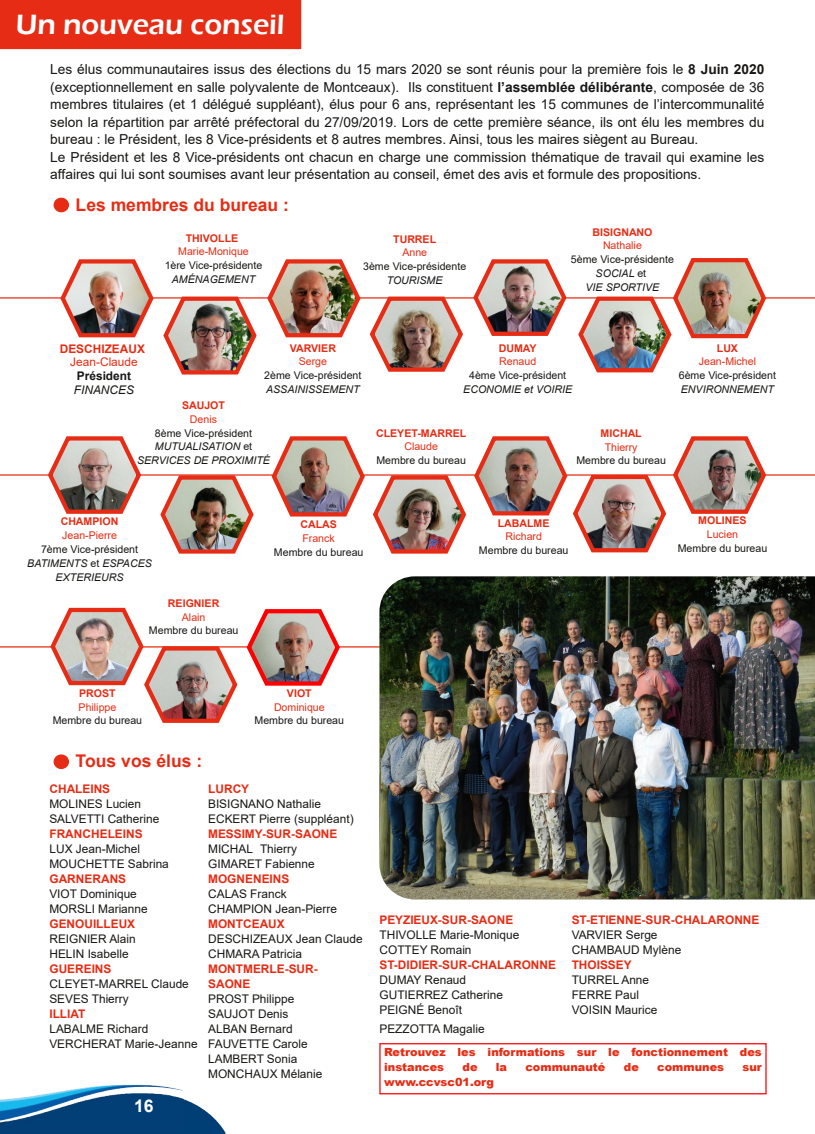
<style>
.page{position:relative;width:815px;height:1134px;background:#fff}
.page>*{position:absolute;margin:0;border:0;box-sizing:border-box;transform-origin:0 0}
.t1{font:600 28.75px "Eras ITC";color:#fff}
.t2{font:700 17.5px "Arial";color:#e62c14}
.t3{font:700 17.5px "Arial";color:#fff}
.t4{font:13.75px/17.5px "Arial";color:#181715}
.t5{font:11.88px/15px "Arial";color:#181715}
.t6{font:700 11.88px/15px "Arial";color:#e62c14}
.t7{font:11.88px "Arial";color:#e62c14}
.t8{font:700 11.88px "Arial";color:#181715}
.t9{font:italic 11.88px "Arial";color:#181715}
.t10{font:900 11.25px/15px "Arial";color:#e62c14}
.t11{font:10.62px/13.8px "Arial";letter-spacing:-.005em;color:#181715;text-align:center}
.t12{font:italic 10.62px/13.8px "Arial";color:#181715;text-align:center}
.t13{font:10.62px "Arial";letter-spacing:-.005em;color:#e62c14}
.t14{font:700 10.62px "Arial";color:#e62c14}
.s1{font-weight:700}
.s2{font-style:italic}
.s3{font-style:normal}
</style>
<div class="page">
<hr style="left:0;top:646px;width:815px;height:1px;background:#e62c14">
<hr style="left:0;top:474px;width:815px;height:2px;background:#e62c14">
<hr style="left:0;top:297px;width:815px;height:2px;background:#e62c14">
<img style="left:0;top:1084px;width:222px;height:48px">
<hr style="left:0;top:1132px;width:212px;height:2px;background:#003e76">
<svg style="left:197px;top:1127px;width:29px;height:7px"></svg>
<div style="left:0;top:0;width:301px;height:49px;background:#e62c14"></div>
<img style="left:57px;top:259px;width:512px;height:116px">
<img style="left:575px;top:258px;width:193px;height:115px">
<img style="left:157px;top:474px;width:99px;height:80px">
<img style="left:45px;top:436px;width:99px;height:78px">
<img style="left:268px;top:436px;width:501px;height:118px">
<img style="left:379px;top:576px;width:436px;height:323px">
<img style="left:47px;top:607px;width:295px;height:116px">
<div style="left:54px;top:755px;width:14px;height:13px;background:#e62c14;border-radius:50%"></div>
<div style="left:54px;top:754px;width:15px;height:15px;border:1px solid #e62c14;border-radius:50%"></div>
<div style="left:54px;top:198px;width:14px;height:14px;background:#e62c14;border-radius:50%"></div>
<div style="left:54px;top:198px;width:15px;height:14px;border:1px solid #e62c14;border-radius:50%"></div>
<div style="left:379px;top:1043px;width:388px;height:51px;border:1px solid #f00"></div>
<h1 class="t1" style="left:16px;top:8px;width:270px">Un nouveau conseil</h1>
<p class="t4" style="left:50px;top:60px;width:716px">Les élus communautaires issus des élections du 15 mars 2020 se sont réunis pour la première fois le <span class="s1">8 Juin 2020 </span>(exceptionnellement en salle polyvalente de Montceaux). Ils constituent <span class="s1">l’assemblée délibérante</span>, composée de 36 membres titulaires (et 1 délégué suppléant), élus pour 6 ans, représentant les 15 communes de l’intercommunalité selon la répartition par arrêté préfectoral du 27/09/2019. Lors de cette première séance, ils ont élu les membres du bureau : le Président, les 8 Vice-présidents et 8 autres membres. Ainsi, tous les maires siègent au Bureau.<br>Le Président et les 8 Vice-présidents ont chacun en charge une commission thématique de travail qui examine les affaires qui lui sont soumises avant leur présentation au conseil, émet des avis et formule des propositions.</p>
<p class="t2" style="left:76px;top:195px;width:215px">Les membres du bureau :</p>
<p class="t14" style="left:186px;top:232px;width:54px">THIVOLLE</p>
<p class="t13" style="left:178px;top:246px;width:72px">Marie-Monique</p>
<p class="t11" style="left:165px;top:259px;width:99px">1ère Vice-présidente</p>
<p class="t12" style="left:172px;top:272px;width:85px">AMÉNAGEMENT</p>
<p class="t14" style="left:393px;top:233px;width:44px">TURREL</p>
<p class="t13" style="left:402px;top:247px;width:26px">Anne</p>
<p class="t11" style="left:363px;top:259px;width:105px">3ème Vice-présidente</p>
<p class="t12" style="left:387px;top:273px;width:57px">TOURISME</p>
<p class="t14" style="left:592px;top:226px;width:62px">BISIGNANO</p>
<p class="t13" style="left:603px;top:240px;width:40px">Nathalie</p>
<p class="t11" style="left:571px;top:253px;width:105px">5ème Vice-présidente<br><span class="s2">SOCIAL</span> et<br><span class="s2">VIE SPORTIVE</span></p>
<p class="t6" style="left:60px;top:341px;width:87px">DESCHIZEAUX</p>
<p class="t7" style="left:70px;top:356px;width:69px">Jean-Claude</p>
<p class="t8" style="left:77px;top:369px;width:56px">Président</p>
<p class="t9" style="left:74px;top:383px;width:62px">FINANCES</p>
<p class="t14" style="left:290px;top:342px;width:48px">VARVIER</p>
<p class="t13" style="left:299px;top:356px;width:30px">Serge</p>
<p class="t11" style="left:264px;top:368px;width:99px">2ème Vice-président</p>
<p class="t12" style="left:266px;top:382px;width:95px">ASSAINISSEMENT</p>
<p class="t14" style="left:182px;top:400px;width:44px">SAUJOT</p>
<p class="t13" style="left:190px;top:413px;width:29px">Denis</p>
<p class="t12" style="left:137px;top:426px;width:134px"><span class="s3">8ème Vice-président<br></span>MUTUALISATION <span class="s3">et<br></span>SERVICES DE PROXIMITÉ</p>
<p class="t14" style="left:499px;top:342px;width:39px">DUMAY</p>
<p class="t13" style="left:499px;top:356px;width:39px">Renaud</p>
<p class="t11" style="left:469px;top:368px;width:99px">4ème Vice-président</p>
<p class="t12" style="left:463px;top:382px;width:110px">ECONOMIE et VOIRIE</p>
<p class="t14" style="left:717px;top:342px;width:23px">LUX</p>
<p class="t13" style="left:699px;top:356px;width:59px">Jean-Michel</p>
<p class="t11" style="left:679px;top:369px;width:99px">6ème Vice-président</p>
<p class="t12" style="left:681px;top:382px;width:95px">ENVIRONNEMENT</p>
<p class="t14" style="left:376px;top:427px;width:92px">CLEYET-MARREL</p>
<p class="t13" style="left:404px;top:441px;width:35px">Claude</p>
<p class="t11" style="left:376px;top:454px;width:91px">Membre du bureau</p>
<p class="t14" style="left:601px;top:427px;width:43px">MICHAL</p>
<p class="t13" style="left:605px;top:441px;width:34px">Thierry</p>
<p class="t11" style="left:576px;top:454px;width:91px">Membre du bureau</p>
<p class="t14" style="left:61px;top:516px;width:59px">CHAMPION</p>
<p class="t13" style="left:62px;top:530px;width:56px">Jean-Pierre</p>
<p class="t12" style="left:27px;top:542px;width:126px"><span class="s3">7ème Vice-président<br></span>BATIMENTS <span class="s3">et</span> ESPACES<br>EXTERIEURS</p>
<p class="t14" style="left:168px;top:597px;width:53px">REIGNIER</p>
<p class="t13" style="left:182px;top:611px;width:25px">Alain</p>
<p class="t11" style="left:149px;top:624px;width:91px">Membre du bureau</p>
<p class="t14" style="left:300px;top:518px;width:38px">CALAS</p>
<p class="t13" style="left:302px;top:532px;width:34px">Franck</p>
<p class="t11" style="left:274px;top:545px;width:91px">Membre du bureau</p>
<p class="t14" style="left:498px;top:517px;width:53px">LABALME</p>
<p class="t13" style="left:505px;top:531px;width:38px">Richard</p>
<p class="t11" style="left:479px;top:544px;width:91px">Membre du bureau</p>
<p class="t14" style="left:698px;top:515px;width:50px">MOLINES</p>
<p class="t13" style="left:707px;top:528px;width:33px">Lucien</p>
<p class="t11" style="left:678px;top:541px;width:91px">Membre du bureau</p>
<p class="t14" style="left:79px;top:687px;width:38px">PROST</p>
<p class="t13" style="left:79px;top:701px;width:39px">Philippe</p>
<p class="t11" style="left:53px;top:714px;width:91px">Membre du bureau</p>
<p class="t2" style="left:76px;top:751px;width:128px">Tous vos élus :</p>
<p class="t14" style="left:287px;top:687px;width:26px">VIOT</p>
<p class="t13" style="left:274px;top:701px;width:52px">Dominique</p>
<p class="t11" style="left:255px;top:714px;width:91px">Membre du bureau</p>
<p class="t6" style="left:49px;top:781px;width:62px">CHALEINS</p>
<p class="t5" style="left:49px;top:796px;width:111px">MOLINES Lucien<br>SALVETTI Catherine</p>
<p class="t6" style="left:49px;top:826px;width:95px">FRANCHELEINS</p>
<p class="t5" style="left:49px;top:841px;width:121px">LUX Jean-Michel<br>MOUCHETTE Sabrina</p>
<p class="t6" style="left:49px;top:871px;width:78px">GARNERANS</p>
<p class="t5" style="left:49px;top:886px;width:100px">VIOT Dominique<br>MORSLI Marianne</p>
<p class="t6" style="left:49px;top:916px;width:87px">GENOUILLEUX</p>
<p class="t5" style="left:49px;top:931px;width:88px">REIGNIER Alain<br>HELIN Isabelle</p>
<p class="t6" style="left:49px;top:961px;width:64px">GUEREINS</p>
<p class="t5" style="left:49px;top:976px;width:141px">CLEYET-MARREL Claude<br>SEVES Thierry</p>
<p class="t6" style="left:49px;top:1006px;width:37px">ILLIAT</p>
<p class="t5" style="left:49px;top:1021px;width:150px">LABALME Richard<br>VERCHERAT Marie-Jeanne</p>
<p class="t3" style="left:134px;top:1096px;width:21px">16</p>
<p class="t6" style="left:208px;top:781px;width:43px">LURCY</p>
<p class="t5" style="left:208px;top:796px;width:147px">BISIGNANO Nathalie<br>ECKERT Pierre (suppléant)</p>
<p class="t6" style="left:208px;top:826px;width:131px">MESSIMY-SUR-SAONE</p>
<p class="t5" style="left:208px;top:841px;width:108px">MICHAL Thierry<br>GIMARET Fabienne</p>
<p class="t6" style="left:208px;top:871px;width:83px">MOGNENEINS</p>
<p class="t5" style="left:208px;top:886px;width:130px">CALAS Franck<br>CHAMPION Jean-Pierre</p>
<p class="t6" style="left:208px;top:916px;width:78px">MONTCEAUX</p>
<p class="t5" style="left:208px;top:931px;width:156px">DESCHIZEAUX Jean Claude<br>CHMARA Patricia</p>
<p class="t6" style="left:208px;top:961px;width:111px">MONTMERLE-SUR-<br>SAONE</p>
<p class="t5" style="left:208px;top:991px;width:116px">PROST Philippe<br>SAUJOT Denis<br>ALBAN Bernard<br>FAUVETTE Carole<br>LAMBERT Sonia<br>MONCHAUX Mélanie</p>
<p class="t6" style="left:379px;top:912px;width:135px">PEYZIEUX-SUR-SAONE</p>
<p class="t5" style="left:379px;top:927px;width:141px">THIVOLLE Marie-Monique<br>COTTEY Romain</p>
<p class="t6" style="left:379px;top:957px;width:178px">ST-DIDIER-SUR-CHALARONNE</p>
<p class="t5" style="left:379px;top:972px;width:125px">DUMAY Renaud<br>GUTIERREZ Catherine<br>PEIGNÉ Benoît</p>
<p class="t5" style="left:379px;top:1021px;width:107px">PEZZOTTA Magalie</p>
<p class="t6" style="left:572px;top:912px;width:189px">ST-ETIENNE-SUR-CHALARONNE</p>
<p class="t5" style="left:572px;top:927px;width:111px">VARVIER Serge<br>CHAMBAUD Mylène</p>
<p class="t6" style="left:572px;top:957px;width:61px">THOISSEY</p>
<p class="t5" style="left:572px;top:972px;width:87px">TURREL Anne<br>FERRE Paul<br>VOISIN Maurice</p>
<p class="t10" style="left:384px;top:1044px;width:379px">Retrouvez les informations sur le fonctionnement des instances</p>
<p class="t10" style="left:462px;top:1059px;width:16px">de</p>
<p class="t10" style="left:496px;top:1059px;width:13px">la</p>
<p class="t10" style="left:525px;top:1059px;width:81px">communauté</p>
<p class="t10" style="left:624px;top:1059px;width:16px">de</p>
<p class="t10" style="left:657px;top:1059px;width:68px">communes</p>
<p class="t10" style="left:742px;top:1059px;width:21px">sur</p>
<p class="t10" style="left:384px;top:1074px;width:111px">www.ccvsc01.org</p>
</div>
